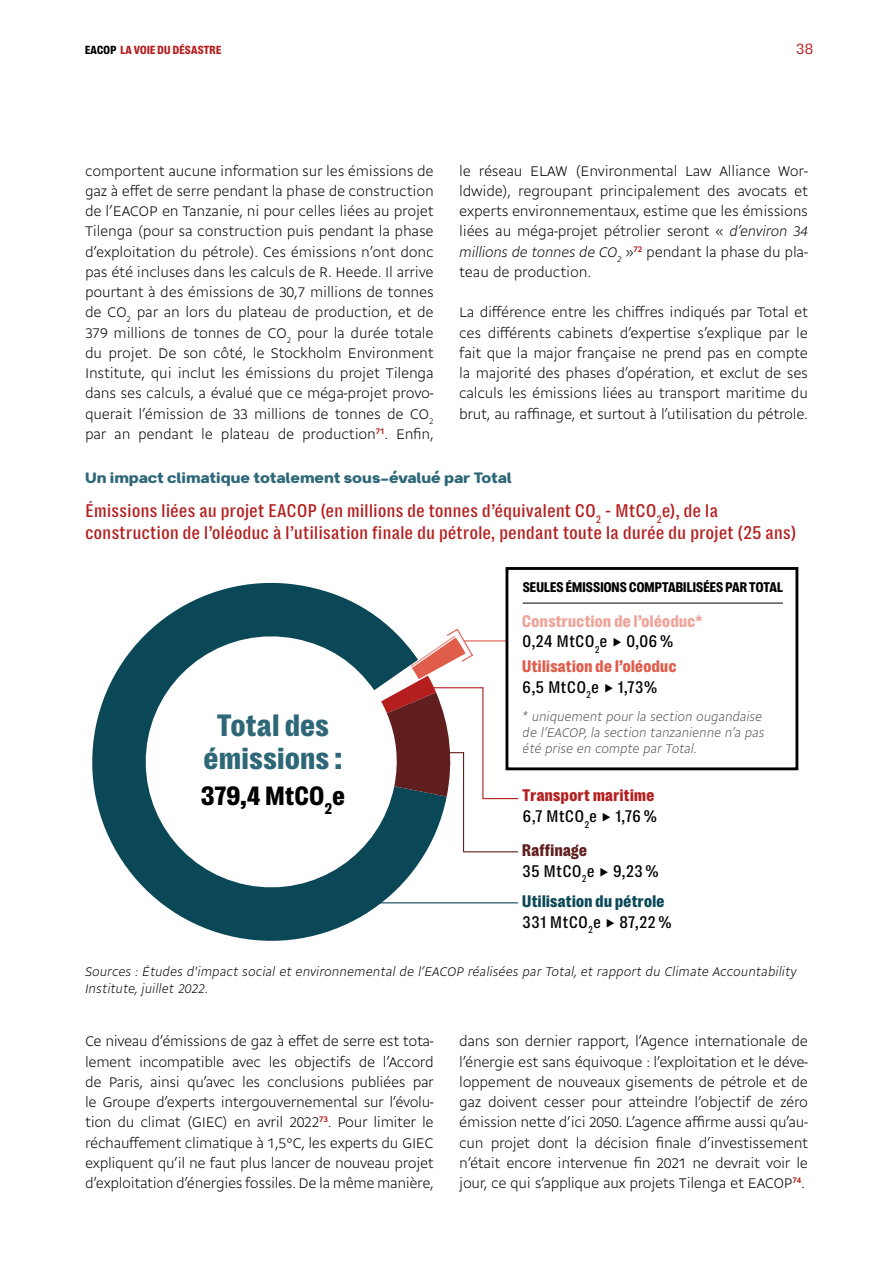
<style>
.page{position:relative;width:893px;height:1263px;background:#fff}
.page>*{position:absolute;margin:0;border:0;box-sizing:border-box;transform-origin:0 0}
.t1{font:31.5px/33px "PP Right Grotesk Compact Dark";letter-spacing:.025em;color:#2e6878;text-align:center}
.t2{font:27px "PP Right Grotesk Compact Dark";letter-spacing:.025em;color:#000}
.t3{font:500 18.75px/21.8px "PP Right Grotesk Text Compact";letter-spacing:-.01em;color:#b41e1e}
.t4{font:700 18px "Breul Grotesk B";color:#2e6878}
.t5{font:500 17.1px "PP Right Grotesk Text Compact";color:#000}
.t6{font:17.1px "PP Right Grotesk Compact Dark";letter-spacing:.025em;color:#eea49a}
.t7{font:17.1px "PP Right Grotesk Compact Dark";letter-spacing:.025em;color:#e05c4b}
.t8{font:17.1px "PP Right Grotesk Compact Dark";letter-spacing:.025em;color:#0a4757}
.t9{font:17.1px "PP Right Grotesk Compact Dark";letter-spacing:.025em;color:#b41e1e}
.t10{font:17.1px "PP Right Grotesk Compact Dark";letter-spacing:.025em;color:#611e1e}
.t11{font:300 15px/20.2px "Gemeli";letter-spacing:-.02em;color:#000;text-align:justify}
.t12{font:15px "PP Right Grotesk Text";color:#b41e1e}
.t13{font:14.25px "PP Right Grotesk Compact Dark";letter-spacing:.01em;color:#000}
.t14{font:italic 300 13.5px/16.2px "Gemeli";letter-spacing:-.01em;color:#000}
.t15{font:12px "PP Right Grotesk Compact Dark";letter-spacing:.025em;color:#b41e1e}
.s1{color:#000}
.s2{font-style:italic}
.s3{font-family:"PP Right Grotesk Compact Dark";font-weight:400}
</style>
<div class="page">
<hr style="left:523px;top:603px;width:260px;height:1px;background:#000">
<svg style="left:92px;top:582px;width:355px;height:359px"></svg>
<hr style="left:463px;top:752px;width:1px;height:100px;background:#611e1e">
<hr style="left:463px;top:851px;width:55px;height:1px;background:#611e1e">
<hr style="left:433px;top:687px;width:50px;height:1px;background:#b41e1e">
<hr style="left:482px;top:688px;width:1px;height:110px;background:#b41e1e">
<hr style="left:482px;top:798px;width:36px;height:1px;background:#b41e1e">
<hr style="left:359px;top:902px;width:159px;height:1px;background:#0a4757">
<hr style="left:464px;top:640px;width:43px;height:1px;background:#e05c4b">
<div style="left:506px;top:567px;width:292px;height:203px;border:3px solid #000"></div>
<svg style="left:381px;top:628px;width:93px;height:169px"></svg>
<p class="t15" style="left:85px;top:43px;width:138px"><span class="s1">EACOP</span> LA VOIE DU DÉSASTRE</p>
<p class="t12" style="left:796px;top:40px;width:19px">38</p>
<p class="t11" style="left:85px;top:159px;width:350px">comportent aucune information sur les émissions de gaz à effet de serre pendant la phase de construction de l’EACOP en Tanzanie, ni pour celles liées au projet Tilenga (pour sa construction puis pendant la phase d’exploitation du pétrole). Ces émissions n’ont donc pas été incluses dans les calculs de R. Heede. Il arrive pourtant à des émissions de 30,7 millions de tonnes de CO<sub>2</sub> par an lors du plateau de production, et de 379 millions de tonnes de CO<sub>2</sub> pour la durée totale du projet. De son côté, le Stockholm Environment Institute, qui inclut les émissions du projet Tilenga dans ses calculs, a évalué que ce méga-projet provo&shy;querait l’émission de 33 millions de tonnes de CO<sub>2 </sub>par an pendant le plateau de production<sup>71</sup>. Enfin,</p>
<p class="t11" style="left:459px;top:159px;width:350px">le réseau ELAW (Environmental Law Alliance Wor&shy;ldwide), regroupant principalement des avocats et experts environnementaux, estime que les émissions liées au méga-projet pétrolier seront « <span class="s2">d’environ 34 millions de tonnes de CO</span><sub>2</sub> »<sup>72</sup> pendant la phase du pla&shy;teau de production.</p>
<p class="t11" style="left:459px;top:301px;width:350px">La différence entre les chiffres indiqués par Total et ces différents cabinets d’expertise s’explique par le fait que la major française ne prend pas en compte la majorité des phases d’opération, et exclut de ses calculs les émissions liées au transport maritime du brut, au raffinage, et surtout à l’utilisation du pétrole.</p>
<p class="t4" style="left:85px;top:466px;width:428px">Un impact climatique totalement sous-évalué par Total</p>
<p class="t3" style="left:85px;top:500px;width:713px">Émissions liées au projet EACOP (en millions de tonnes d’équivalent CO<sub>2</sub> - MtCO<sub>2</sub>e), de la construction de l’oléoduc à l’utilisation finale du pétrole, pendant toute la durée du projet (25 ans)</p>
<h1 class="t1" style="left:204px;top:709px;width:140px">Total des émissions :</h1>
<h2 class="t2" style="left:201px;top:781px;width:145px">379,4 MtCO<sub>2</sub>e</h2>
<p class="t13" style="left:523px;top:580px;width:262px">SEULES ÉMISSIONS COMPTABILISÉES PAR TOTAL</p>
<p class="t6" style="left:522px;top:612px;width:181px">Construction de l’oléoduc*</p>
<p class="t5" style="left:522px;top:632px;width:153px">0,24 MtCO<sub>2</sub>e ▶ 0,06 %</p>
<p class="t7" style="left:522px;top:657px;width:156px">Utilisation de l’oléoduc</p>
<p class="t5" style="left:522px;top:678px;width:137px">6,5 MtCO<sub>2</sub>e ▶ 1,73%</p>
<p class="t14" style="left:523px;top:707px;width:243px">* uniquement pour la section ougandaise de l’EACOP, la section tanzanienne n’a pas été prise en compte par Total.</p>
<p class="t9" style="left:523px;top:786px;width:133px">Transport maritime</p>
<p class="t5" style="left:523px;top:807px;width:136px">6,7 MtCO<sub>2</sub>e <span class="s3">▶</span> 1,76 %</p>
<p class="t10" style="left:522px;top:841px;width:66px">Raffinage</p>
<p class="t5" style="left:522px;top:862px;width:138px">35 MtCO<sub>2</sub>e <span class="s3">▶</span> 9,23 %</p>
<p class="t8" style="left:522px;top:892px;width:144px">Utilisation du pétrole</p>
<p class="t5" style="left:522px;top:912px;width:151px">331 MtCO<sub>2</sub>e <span class="s3">▶</span> 87,22 %</p>
<p class="t14" style="left:85px;top:963px;width:713px">Sources : Études d'impact social et environnemental de l’EACOP réalisées par Total, et rapport du Climate Accountability<br>Institute, juillet 2022.</p>
<p class="t11" style="left:85px;top:1030px;width:350px">Ce niveau d’émissions de gaz à effet de serre est tota&shy;lement incompatible avec les objectifs de l’Accord de Paris, ainsi qu’avec les conclusions publiées par le Groupe d’experts intergouvernemental sur l’évolu&shy;tion du climat (GIEC) en avril 2022<sup>73</sup>. Pour limiter le réchauffement climatique à 1,5°C, les experts du GIEC expliquent qu’il ne faut plus lancer de nouveau projet d’exploitation d’énergies fossiles. De la même manière,</p>
<p class="t11" style="left:459px;top:1030px;width:350px">dans son dernier rapport, l’Agence internationale de l’énergie est sans équivoque : l’exploitation et le déve&shy;loppement de nouveaux gisements de pétrole et de gaz doivent cesser pour atteindre l’objectif de zéro émission nette d’ici 2050. L’agence affirme aussi qu’au&shy;cun projet dont la décision finale d’investissement n’était encore intervenue fin 2021 ne devrait voir le jour, ce qui s’applique aux projets Tilenga et EACOP<sup>74</sup>.</p>
</div>
